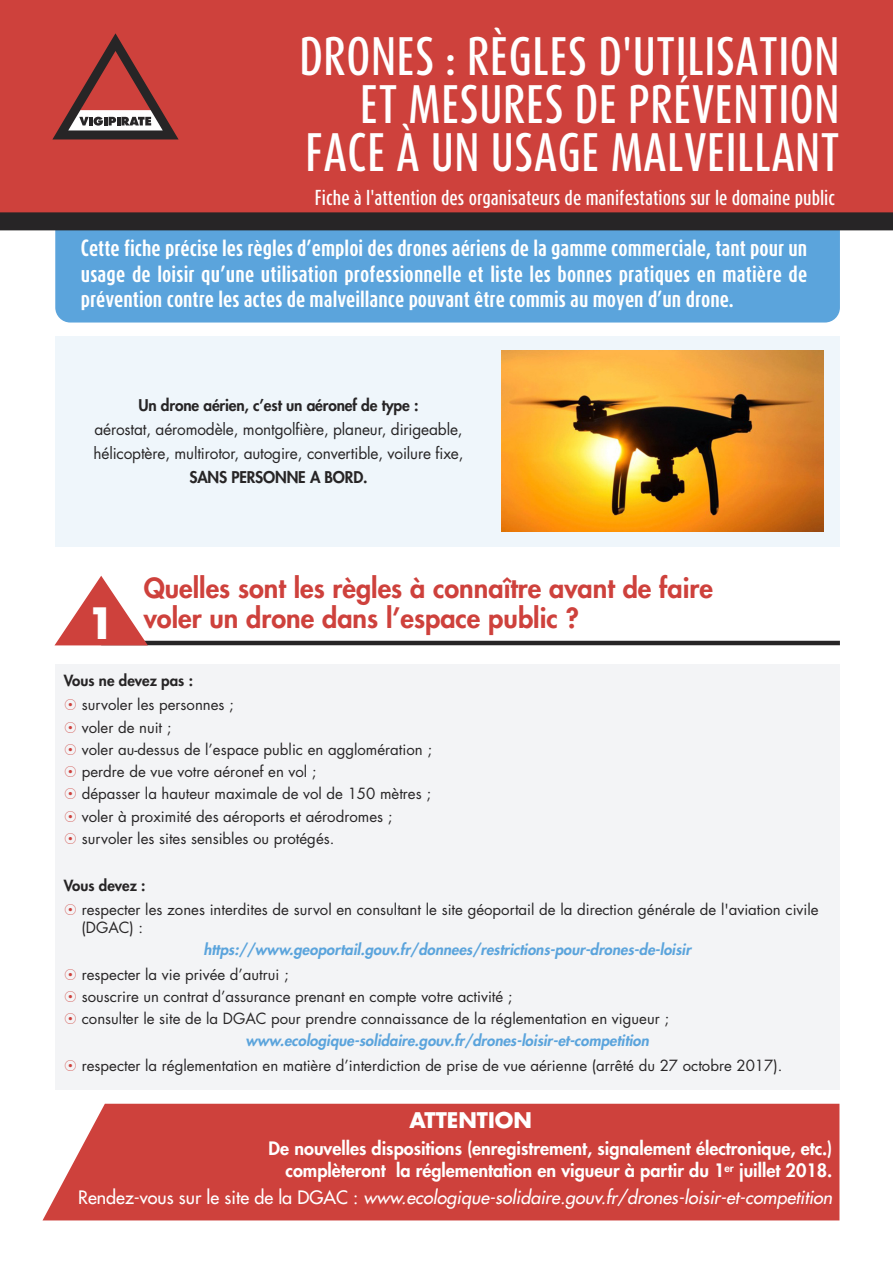
<style>
.page{position:relative;width:893px;height:1263px;background:#fff}
.page>*{position:absolute;margin:0;border:0;box-sizing:border-box;transform-origin:0 0}
.t1{font:500 45px/48px "Dax Compact";letter-spacing:.015em;color:#fff;text-align:right}
.t2{font:800 27px/30px "Futura Std";color:#ce413c}
.t3{font:700 21px "Futura Std";color:#fff}
.t4{font:700 19.5px/25.5px "Dax Compact";color:#fff;text-align:justify}
.t5{font:800 18px/22.5px "Futura Std";color:#fff;text-align:right}
.t6{font:italic 500 18px "Futura Std";color:#fff}
.t7{font:500 18px "Dax Compact";color:#fff}
.t8{font:15.75px/24px "Futura Std";letter-spacing:-.01em;color:#272526}
.t9{font:800 15.75px "Futura Std";letter-spacing:-.01em;color:#272526}
.t10{font:15px/22.2px "Futura Std";color:#272526}
.t11{font:italic 800 15px "Futura Std";color:#5ba4dc}
.t12{font:800 15px "Futura Std";color:#272526}
.s1{font-family:"Futura";font-weight:700;font-size:42px;color:#fff}
.s2{font-style:normal}
</style>
<div class="page">
<div style="left:55px;top:196px;width:785px;height:126px;background:#5ba4dc;border-radius:15px"></div>
<svg style="left:0;top:0;width:893px;height:230px;background:#c03e3a"></svg>
<svg style="left:52px;top:33px;width:127px;height:106px;background:#a94b48"></svg>
<hr style="left:101px;top:641px;width:739px;height:4px;background:#272526">
<svg style="left:55px;top:576px;width:93px;height:69px"></svg>
<div style="left:55px;top:336px;width:785px;height:210px;background:#eff6fb"></div>
<div style="left:55px;top:665px;width:784px;height:425px;background:#f3f4f6"></div>
<div style="left:43px;top:1104px;width:796px;height:116px;background:#ce413c"></div>
<img style="left:502px;top:350px;width:322px;height:181px">
<h1 class="t1" style="left:299px;top:31px;width:542px">DRONES : RÈGLES D'UTILISATION<br>ET MESURES DE PRÉVENTION<br>FACE À UN USAGE MALVEILLANT</h1>
<p class="t7" style="left:315px;top:186px;width:522px">Fiche à l'attention des organisateurs de manifestations sur le domaine public</p>
<p class="t4" style="left:81px;top:235px;width:728px">Cette fiche précise les règles d’emploi des drones aériens de la gamme commerciale, tant pour un usage de loisir qu’une utilisation professionnelle et liste les bonnes pratiques en matière de prévention contre les actes de malveillance pouvant être commis au moyen d’un drone.</p>
<p class="t9" style="left:138px;top:397px;width:282px">Un drone aérien, c’est un aéronef de type :</p>
<p class="t8" style="left:94px;top:418px;width:371px">aérostat, aéromodèle, montgolfière, planeur, dirigeable, hélicoptère, multirotor, autogire, convertible, voilure fixe,</p>
<p class="t9" style="left:189px;top:469px;width:180px">SANS PERSONNE A BORD.</p>
<h2 class="t2" style="left:87px;top:575px;width:628px;text-indent:57px">Quelles sont les règles à connaître avant de faire<br><span class="s1">1</span> voler un drone dans l’espace public ?</h2>
<p class="t12" style="left:64px;top:673px;width:131px">Vous ne devez pas :</p>
<p class="t10" style="left:82px;top:695px;width:352px">survoler les personnes ;<br>voler de nuit ;<br>voler au-dessus de l’espace public en agglomération ; perdre de vue votre aéronef en vol ;<br>dépasser la hauteur maximale de vol de 150 mètres ; voler à proximité des aéroports et aérodromes ; survoler les sites sensibles ou protégés.</p>
<p class="t12" style="left:64px;top:878px;width:83px">Vous devez :</p>
<p class="t10" style="left:82px;top:902px;width:738px;line-height:18px">respecter les zones interdites de survol en consultant le site géoportail de la direction générale de l'aviation civile (DGAC) :</p>
<p class="t11" style="left:203px;top:942px;width:489px">https://www.geoportail.gouv.fr/donnees/restrictions-pour-drones-de-loisir</p>
<p class="t10" style="left:82px;top:964px;width:589px">respecter la vie privée d’autrui ;<br>souscrire un contrat d’assurance prenant en compte votre activité ;<br>consulter le site de la DGAC pour prendre connaissance de la réglementation en vigueur ;</p>
<p class="t11" style="left:245px;top:1034px;width:405px">www.ecologique-solidaire.gouv.fr/drones-loisir-et-competition</p>
<p class="t10" style="left:82px;top:1055px;width:702px">respecter la réglementation en matière d’interdiction de prise de vue aérienne (arrêté du 27 octobre 2017).</p>
<h3 class="t3" style="left:409px;top:1111px;width:124px">ATTENTION</h3>
<p class="t5" style="left:269px;top:1138px;width:565px">De nouvelles dispositions (enregistrement, signalement électronique, etc.) complèteront la réglementation en vigueur à partir du 1<sup>er</sup> juillet 2018.</p>
<p class="t6" style="left:78px;top:1188px;width:755px"><span class="s2">Rendez-vous sur le site de la DGAC :</span> www.ecologique-solidaire.gouv.fr/drones-loisir-et-competition</p>
</div>
